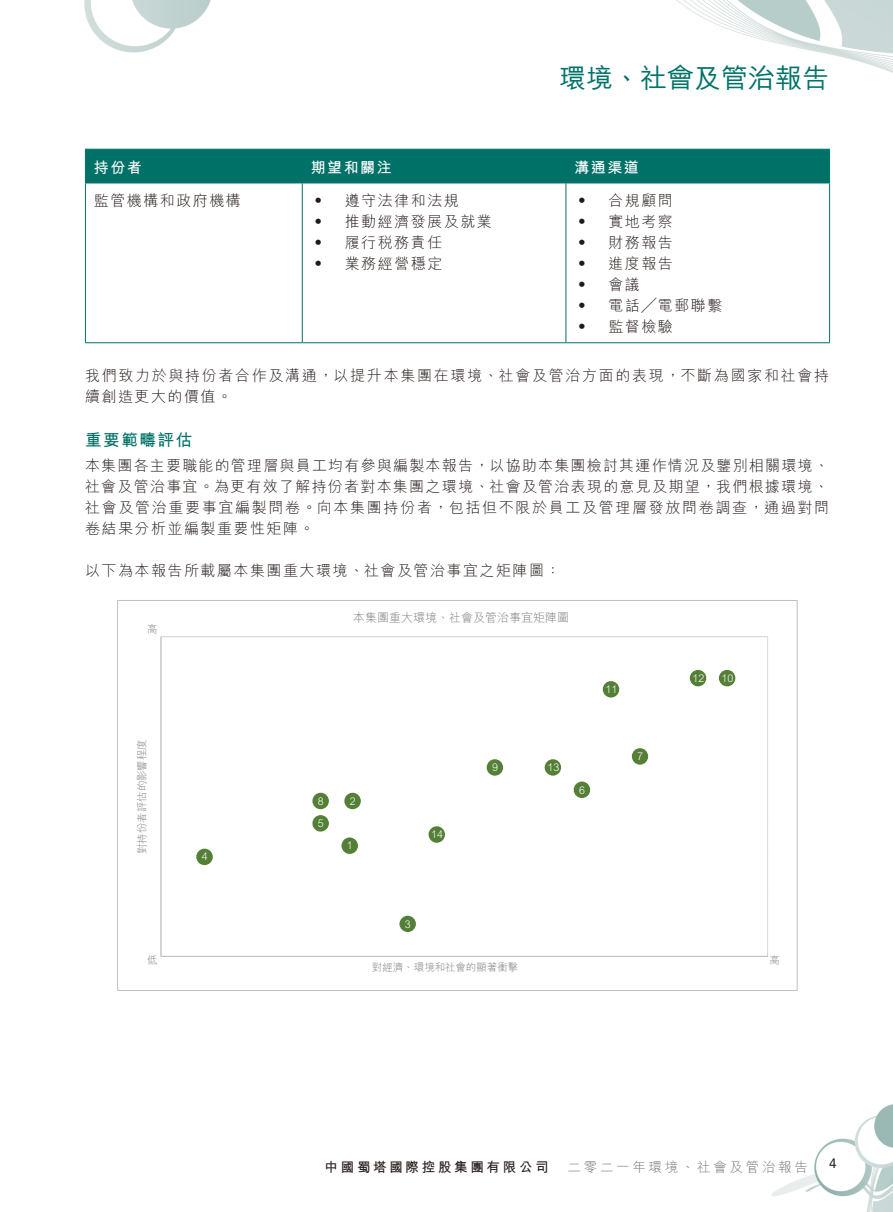
<style>
.page{position:relative;width:893px;height:1212px;background:#fff}
.page>*{position:absolute;margin:0;border:0;box-sizing:border-box;transform-origin:0 0}
.t1{font:500 27px "M Hei HK";color:#007267}
.t2{font:700 16.5px "M Hei HK";letter-spacing:.1em;color:#007267}
.t3{font:300 15px/21px "M Hei HK";letter-spacing:.1em;color:#231916}
.t4{font:700 15px "M Hei HK";letter-spacing:.1em;color:#fff}
.t5{font:300 13.5px "M Hei HK";letter-spacing:.2em;color:#727272}
.t6{font:700 13.5px "M Hei HK";letter-spacing:.2em;color:#231916}
.t7{font:13.5px "Avenir LT Std";color:#231916}
.t8{font:12px "M Hei HK Light E Ten B5 H";letter-spacing:.005em;color:#7d7d7d}
.t9{font:10.65px "M Hei HK Light E Ten B5 H";letter-spacing:.005em;color:#fff}
.t10{font:10.5px "M Hei HK Light E Ten B5 H";color:#7d7d7d}
</style>
<div class="page">
<img style="left:84px;top:0;width:809px;height:1212px">
<div style="left:86px;top:150px;width:743px;height:33px;background:#007167"></div>
<hr style="left:85px;top:149px;width:217px;height:1px;background:#007167">
<hr style="left:85px;top:150px;width:1px;height:33px;background:#007167">
<hr style="left:302px;top:149px;width:264px;height:1px;background:#007167">
<hr style="left:302px;top:150px;width:1px;height:33px;background:#007167">
<hr style="left:566px;top:149px;width:264px;height:1px;background:#007167">
<hr style="left:566px;top:150px;width:1px;height:33px;background:#007167">
<hr style="left:829px;top:150px;width:1px;height:33px;background:#007167">
<hr style="left:85px;top:183px;width:217px;height:1px;background:#007167">
<hr style="left:85px;top:183px;width:1px;height:159px;background:#007167">
<hr style="left:302px;top:183px;width:264px;height:1px;background:#007167">
<hr style="left:302px;top:183px;width:1px;height:159px;background:#007167">
<hr style="left:566px;top:183px;width:264px;height:1px;background:#007167">
<hr style="left:566px;top:183px;width:1px;height:159px;background:#007167">
<hr style="left:829px;top:183px;width:1px;height:159px;background:#007167">
<hr style="left:85px;top:342px;width:217px;height:1px;background:#007167">
<hr style="left:302px;top:342px;width:264px;height:1px;background:#007167">
<hr style="left:566px;top:342px;width:264px;height:1px;background:#007167">
<div style="left:118px;top:600px;width:679px;height:390px;background:#fff"></div>
<img style="left:161px;top:636px;width:607px;height:320px">
<hr style="left:161px;top:637px;width:1px;height:319px;background:#c1c0c0">
<hr style="left:161px;top:956px;width:607px;height:1px;background:#c1c0c0">
<div style="left:459px;top:799px;width:14px;height:11px;background:#fff"></div>
<div style="left:341px;top:837px;width:17px;height:17px;background:#547f36;border-radius:50%"></div>
<div style="left:344px;top:793px;width:17px;height:16px;background:#547f36;border-radius:50%"></div>
<div style="left:399px;top:916px;width:17px;height:16px;background:#547f36;border-radius:50%"></div>
<div style="left:196px;top:849px;width:17px;height:16px;background:#547f36;border-radius:50%"></div>
<div style="left:312px;top:815px;width:17px;height:16px;background:#547f36;border-radius:50%"></div>
<div style="left:574px;top:781px;width:16px;height:17px;background:#547f36;border-radius:50%"></div>
<div style="left:632px;top:748px;width:16px;height:17px;background:#547f36;border-radius:50%"></div>
<div style="left:312px;top:793px;width:17px;height:16px;background:#547f36;border-radius:50%"></div>
<div style="left:487px;top:759px;width:16px;height:17px;background:#547f36;border-radius:50%"></div>
<div style="left:719px;top:670px;width:16px;height:16px;background:#547f36;border-radius:50%"></div>
<div style="left:603px;top:681px;width:16px;height:16px;background:#547f36;border-radius:50%"></div>
<div style="left:690px;top:670px;width:16px;height:16px;background:#547f36;border-radius:50%"></div>
<div style="left:545px;top:759px;width:16px;height:17px;background:#547f36;border-radius:50%"></div>
<div style="left:429px;top:826px;width:16px;height:17px;background:#547f36;border-radius:50%"></div>
<p class="t4" style="left:94px;top:156px;width:49px">持份者</p>
<p class="t3" style="left:94px;top:190px;width:148px">監管機構和政府機構</p>
<h1 class="t1" style="left:559px;top:58px;width:271px">環境、社會及管治報告</h1>
<p class="t4" style="left:311px;top:156px;width:82px">期望和關注</p>
<p class="t4" style="left:574px;top:156px;width:66px">溝通渠道</p>
<p class="t3" style="left:311px;top:190px;width:16px">‧</p>
<p class="t3" style="left:345px;top:190px;width:115px">遵守法律和法規</p>
<p class="t3" style="left:574px;top:190px;width:16px">‧</p>
<p class="t3" style="left:608px;top:190px;width:66px">合規顧問</p>
<p class="t3" style="left:311px;top:211px;width:16px">‧</p>
<p class="t3" style="left:345px;top:211px;width:148px">推動經濟發展及就業</p>
<p class="t3" style="left:574px;top:211px;width:16px">‧</p>
<p class="t3" style="left:608px;top:211px;width:66px">實地考察</p>
<p class="t3" style="left:311px;top:232px;width:16px">‧</p>
<p class="t3" style="left:345px;top:232px;width:99px">履行稅務責任</p>
<p class="t3" style="left:574px;top:232px;width:16px">‧</p>
<p class="t3" style="left:608px;top:232px;width:66px">財務報告</p>
<p class="t3" style="left:311px;top:253px;width:16px">‧</p>
<p class="t3" style="left:345px;top:253px;width:99px">業務經營穩定</p>
<p class="t3" style="left:574px;top:253px;width:16px">‧</p>
<p class="t3" style="left:608px;top:253px;width:66px">進度報告</p>
<p class="t3" style="left:574px;top:274px;width:16px">‧</p>
<p class="t3" style="left:608px;top:274px;width:33px">會議</p>
<p class="t3" style="left:574px;top:295px;width:16px">‧</p>
<p class="t3" style="left:608px;top:295px;width:115px">電話╱電郵聯繫</p>
<p class="t3" style="left:608px;top:316px;width:66px">監督檢驗</p>
<p class="t3" style="left:574px;top:316px;width:16px">‧</p>
<p class="t3" style="left:85px;top:365px;width:745px">我們致力於與持份者合作及溝通，以提升本集團在環境、社會及管治方面的表現，不斷為國家和社會持續創造更大的價值。</p>
<p class="t2" style="left:85px;top:428px;width:109px">重要範疇評估</p>
<p class="t3" style="left:85px;top:455px;width:746px;text-align:justify">本集團各主要職能的管理層與員工均有參與編製本報告，以協助本集團檢討其運作情況及鑒別相關環境、社會及管治事宜。為更有效了解持份者對本集團之環境、社會及管治表現的意見及期望，我們根據環境、社會及管治重要事宜編製問卷。向本集團持份者，包括但不限於員工及管理層發放問卷調查，通過對問卷結果分析並編製重要性矩陣。</p>
<p class="t3" style="left:85px;top:560px;width:477px">以下為本報告所載屬本集團重大環境、社會及管治事宜之矩陣圖：</p>
<p class="t10" style="left:147px;top:624px;width:12px">高</p>
<p class="t10" style="left:137px;top:854px;width:117px;rotate:-90deg">對持份者評估的影響程度</p>
<p class="t10" style="left:147px;top:955px;width:12px">低</p>
<p class="t9" style="left:202px;top:851px;width:7px">4</p>
<p class="t9" style="left:318px;top:795px;width:7px">8</p>
<p class="t9" style="left:318px;top:818px;width:7px">5</p>
<p class="t8" style="left:353px;top:612px;width:218px">本集團重大環境、社會及管治事宜矩陣圖</p>
<p class="t9" style="left:350px;top:795px;width:7px">2</p>
<p class="t9" style="left:347px;top:840px;width:7px">1</p>
<p class="t9" style="left:431px;top:829px;width:13px">14</p>
<p class="t9" style="left:492px;top:762px;width:7px">9</p>
<p class="t9" style="left:605px;top:683px;width:13px">11</p>
<p class="t9" style="left:547px;top:762px;width:13px">13</p>
<p class="t9" style="left:579px;top:784px;width:7px">6</p>
<p class="t9" style="left:637px;top:751px;width:7px">7</p>
<p class="t9" style="left:405px;top:918px;width:7px">3</p>
<p class="t10" style="left:372px;top:961px;width:148px">對經濟、環境和社會的顯著衝擊</p>
<p class="t9" style="left:693px;top:672px;width:13px">12</p>
<p class="t9" style="left:722px;top:672px;width:13px">10</p>
<p class="t10" style="left:770px;top:955px;width:12px">高</p>
<p class="t6" style="left:325px;top:1157px;width:226px">中國蜀塔國際控股集團有限公司</p>
<p class="t5" style="left:568px;top:1160px;width:242px">二零二一年環境、社會及管治報告</p>
<p class="t7" style="left:829px;top:1155px;width:9px">4</p>
</div>
